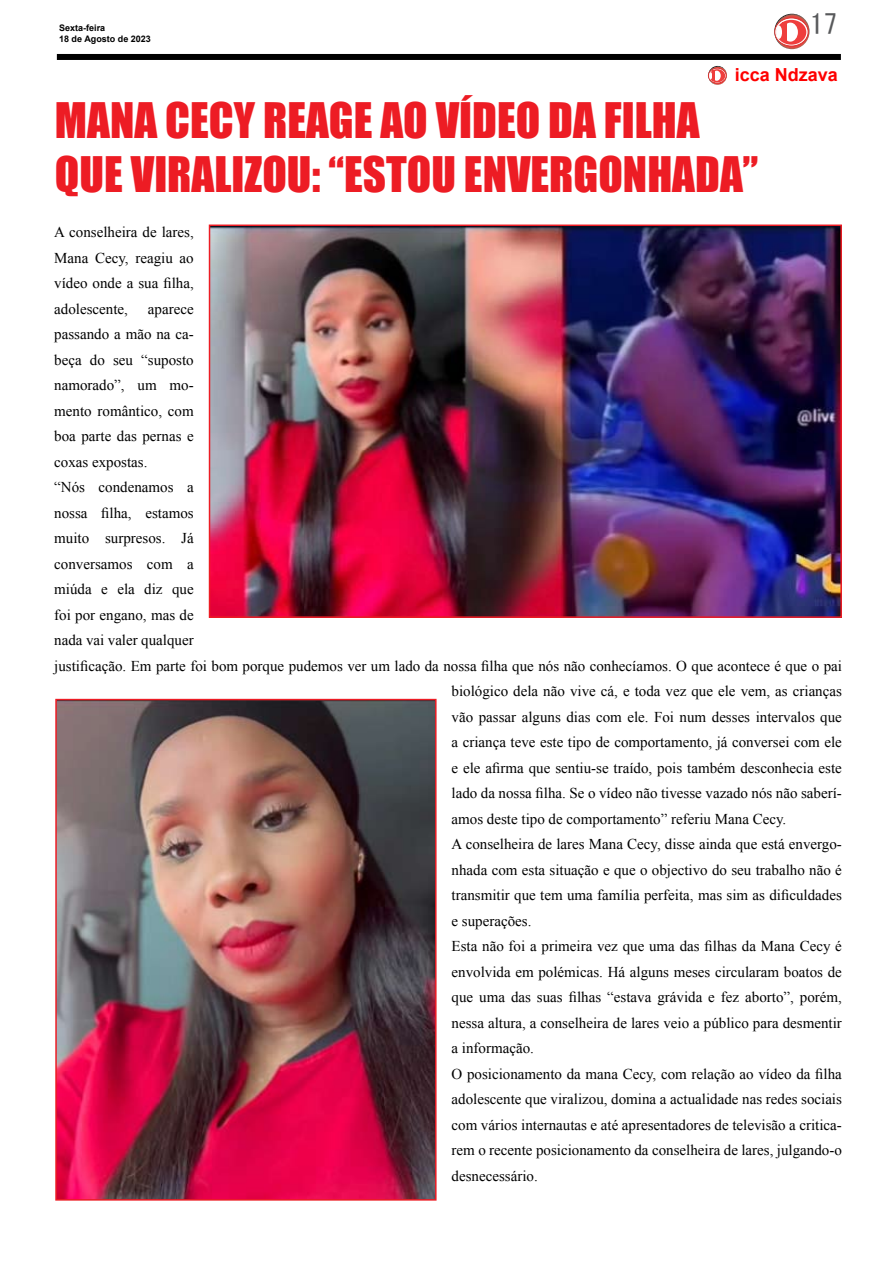
<style>
.page{position:relative;width:893px;height:1263px;background:#fff}
.page>*{position:absolute;margin:0;border:0;box-sizing:border-box;transform-origin:0 0}
.t1{font:45px/54px "Impact";color:#ed1c24}
.t2{font:27px "MS Gothic";color:#58595b}
.t3{font:700 18px "Arial";color:#fe0000}
.t4{font:15px/25.5px "Times New Roman";color:#000;text-align:justify}
.t5{font:700 9px "Arial";color:#000}
</style>
<div class="page">
<svg style="left:774px;top:14px;width:35px;height:35px"></svg>
<svg style="left:775px;top:18px;width:33px;height:28px"></svg>
<div style="left:775px;top:18px;width:33px;height:28px;border:1px solid #d9322f;border-radius:50%"></div>
<div style="left:776px;top:20px;width:30px;height:25px;background:#ef3e3d;border-radius:50%"></div>
<div style="left:776px;top:26px;width:6px;height:13px;background:#fff;border-radius:50%"></div>
<div style="left:783px;top:23px;width:15px;height:19px;background:#fff;border-radius:50%"></div>
<hr style="left:783px;top:22px;width:4px;height:20px;background:#ef3e3d">
<div style="left:57px;top:54px;width:784px;height:6px;background:#000"></div>
<svg style="left:708px;top:66px;width:19px;height:19px"></svg>
<div style="left:708px;top:68px;width:18px;height:15px;border:1px solid #d9322f;border-radius:50%"></div>
<svg style="left:709px;top:69px;width:16px;height:13px"></svg>
<div style="left:713px;top:71px;width:8px;height:10px;background:#fff;border-radius:50%"></div>
<svg style="left:709px;top:71px;width:6px;height:10px"></svg>
<img style="left:212px;top:228px;width:627px;height:387px">
<div style="left:209px;top:225px;width:633px;height:393px;border:2px solid #ed1c24"></div>
<img style="left:58px;top:702px;width:376px;height:495px">
<div style="left:55px;top:699px;width:382px;height:501px;border:2px solid #ed1c24"></div>
<p class="t5" style="left:59px;top:22px;width:48px">Sexta-feira</p>
<h2 class="t2" style="left:810px;top:11px;width:28px">17</h2>
<p class="t5" style="left:59px;top:33px;width:93px">18 de Agosto de 2023</p>
<p class="t3" style="left:735px;top:63px;width:105px">icca Ndzava</p>
<h1 class="t1" style="left:55px;top:92px;width:705px">MANA CECY REAGE AO VÍDEO DA FILHA<br>QUE VIRALIZOU: “ESTOU ENVERGONHADA”</h1>
<p class="t4" style="left:54px;top:219px;width:141px">A conselheira de lares, Mana Cecy, reagiu ao vídeo onde a sua filha, adolescente,</p>
<p class="t4" style="left:148px;top:296px;width:47px">aparece</p>
<p class="t4" style="left:54px;top:321px;width:141px">passando a mão na ca-</p>
<p class="t4" style="left:54px;top:347px;width:141px">beça do seu “suposto</p>
<p class="t4" style="left:54px;top:372px;width:141px">namorado”, um mo-</p>
<p class="t4" style="left:54px;top:398px;width:141px">mento romântico, com</p>
<p class="t4" style="left:54px;top:423px;width:141px">boa parte das pernas e</p>
<p class="t4" style="left:54px;top:449px;width:95px">coxas expostas.</p>
<p class="t4" style="left:54px;top:474px;width:141px">“Nós condenamos a</p>
<p class="t4" style="left:54px;top:500px;width:141px">nossa filha, estamos</p>
<p class="t4" style="left:54px;top:525px;width:141px">muito surpresos. Já</p>
<p class="t4" style="left:54px;top:551px;width:141px">conversamos com a</p>
<p class="t4" style="left:54px;top:576px;width:141px">miúda e ela diz que</p>
<p class="t4" style="left:54px;top:602px;width:141px">foi por engano, mas de</p>
<p class="t4" style="left:54px;top:627px;width:141px">nada vai valer qualquer</p>
<p class="t4" style="left:54px;top:653px;width:789px">justificação. Em parte foi bom porque pudemos ver um lado da nossa filha que nós não conhecíamos. O que acontece é que o pai</p>
<p class="t4" style="left:452px;top:678px;width:392px">biológico dela não vive cá, e toda vez que ele vem, as crianças</p>
<p class="t4" style="left:452px;top:704px;width:392px">vão passar alguns dias com ele. Foi num desses intervalos que</p>
<p class="t4" style="left:452px;top:729px;width:392px">a criança teve este tipo de comportamento, já conversei com ele</p>
<p class="t4" style="left:452px;top:755px;width:392px">e ele afirma que sentiu-se traído, pois também desconhecia este</p>
<p class="t4" style="left:452px;top:780px;width:392px">lado da nossa filha. Se o vídeo não tivesse vazado nós não saberí-</p>
<p class="t4" style="left:452px;top:806px;width:336px">amos deste tipo de comportamento” referiu Mana Cecy.</p>
<p class="t4" style="left:452px;top:831px;width:392px">A conselheira de lares Mana Cecy, disse ainda que está envergo-</p>
<p class="t4" style="left:452px;top:857px;width:392px">nhada com esta situação e que o objectivo do seu trabalho não é</p>
<p class="t4" style="left:452px;top:882px;width:392px">transmitir que tem uma família perfeita, mas sim as dificuldades</p>
<p class="t4" style="left:452px;top:908px;width:81px">e superações.</p>
<p class="t4" style="left:452px;top:933px;width:392px">Esta não foi a primeira vez que uma das filhas da Mana Cecy é</p>
<p class="t4" style="left:452px;top:959px;width:392px">envolvida em polémicas. Há alguns meses circularam boatos de</p>
<p class="t4" style="left:452px;top:984px;width:392px">que uma das suas filhas “estava grávida e fez aborto”, porém,</p>
<p class="t4" style="left:452px;top:1010px;width:392px">nessa altura, a conselheira de lares veio a público para desmentir</p>
<p class="t4" style="left:452px;top:1035px;width:84px">a informação.</p>
<p class="t4" style="left:452px;top:1061px;width:392px">O posicionamento da mana Cecy, com relação ao vídeo da filha</p>
<p class="t4" style="left:452px;top:1086px;width:392px">adolescente que viralizou, domina a actualidade nas redes sociais</p>
<p class="t4" style="left:452px;top:1112px;width:392px">com vários internautas e até apresentadores de televisão a critica-</p>
<p class="t4" style="left:452px;top:1137px;width:392px">rem o recente posicionamento da conselheira de lares, julgando-o</p>
<p class="t4" style="left:452px;top:1163px;width:88px">desnecessário.</p>
</div>
